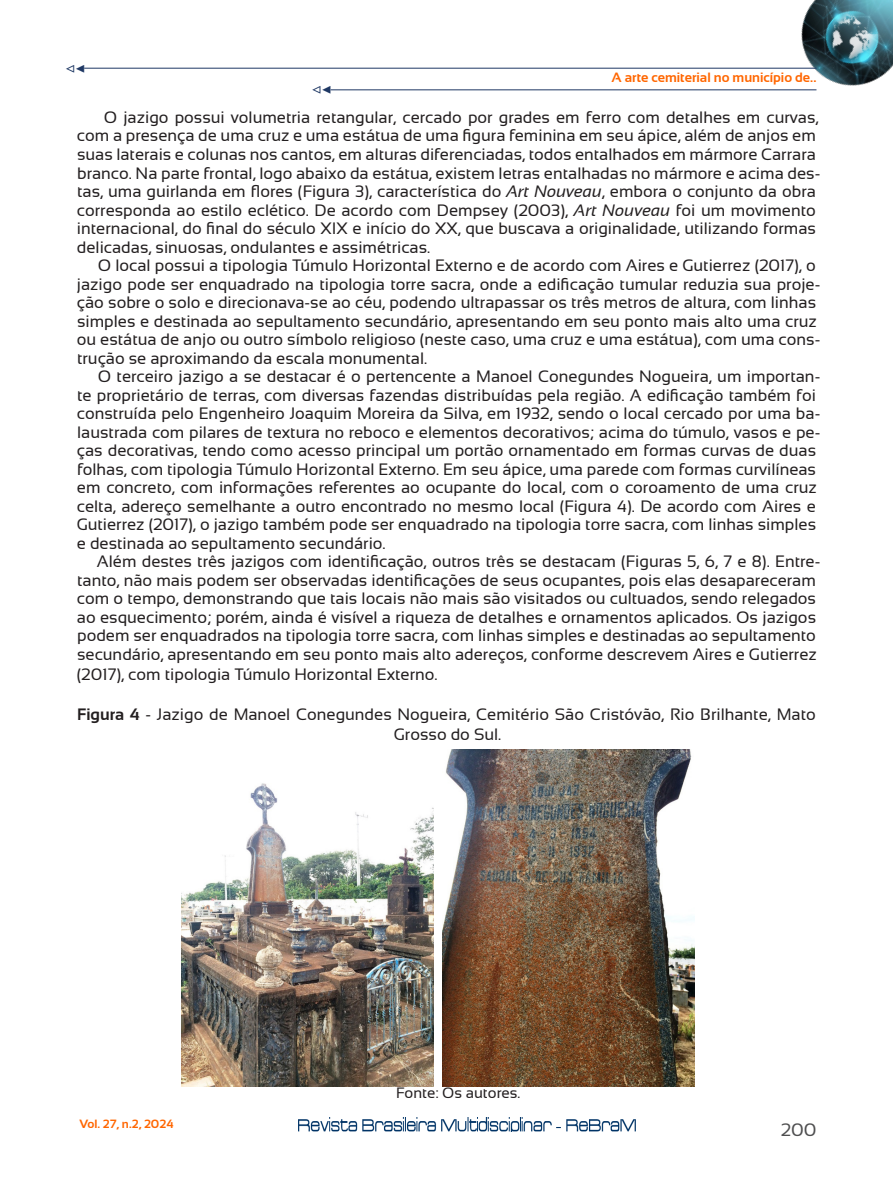
<style>
.page{position:relative;width:893px;height:1191px;background:#fff}
.page>*{position:absolute;margin:0;border:0;box-sizing:border-box;transform-origin:0 0}
.t1{font:18px "Sansation";color:#4f4f50}
.t2{font:16.5px/18.5px "Sansation";color:#231f20}
.t3{font:16.5px "Minion Pro";color:#1f3864}
.Parágrafo_básico_-_fonte{font:15px "Sansation";color:#231f20}
.t4{font:700 13.5px "Sansation";color:#f60}
.t5{font:700 12px "Sansation";color:#f60}
.s1{font-style:italic}
.s2{font-weight:700}
</style>
<div class="page">
<img style="left:298px;top:1117px;width:337px;height:14px">
<img style="left:770px;top:0;width:123px;height:91px">
<hr style="left:331px;top:90px;width:485px;height:1px;background:#1f3864">
<hr style="left:84px;top:68px;width:732px;height:1px;background:#1f3864">
<img style="left:181px;top:783px;width:253px;height:303px">
<img style="left:442px;top:750px;width:253px;height:336px">
<p class="t3" style="left:65px;top:56px;width:21px">◁◀</p>
<p class="t2" style="left:77px;top:108px;width:745px;text-indent:27px">O jazigo possui volumetria retangular, cercado por grades em ferro com detalhes em curvas, com a presença de uma cruz e uma estátua de uma figura feminina em seu ápice, além de anjos em suas laterais e colunas nos cantos, em alturas diferenciadas, todos entalhados em mármore Carrara branco. Na parte frontal, logo abaixo da estátua, existem letras entalhadas no mármore e acima des&shy;tas, uma guirlanda em flores (Figura 3), característica do <span class="s1">Art Nouveau</span>, embora o conjunto da obra corresponda ao estilo eclético. De acordo com Dempsey (2003), <span class="s1">Art Nouveau</span> foi um movimento internacional, do final do século XIX e início do XX, que buscava a originalidade, utilizando formas delicadas, sinuosas, ondulantes e assimétricas.</p>
<p class="t2" style="left:77px;top:256px;width:745px;text-indent:21px">O local possui a tipologia Túmulo Horizontal Externo e de acordo com Aires e Gutierrez (2017), o jazigo pode ser enquadrado na tipologia torre sacra, onde a edificação tumular reduzia sua proje&shy;ção sobre o solo e direcionava-se ao céu, podendo ultrapassar os três metros de altura, com linhas simples e destinada ao sepultamento secundário, apresentando em seu ponto mais alto uma cruz ou estátua de anjo ou outro símbolo religioso (neste caso, uma cruz e uma estátua), com uma cons&shy;trução se aproximando da escala monumental.</p>
<p class="t2" style="left:77px;top:367px;width:745px;text-indent:21px">O terceiro jazigo a se destacar é o pertencente a Manoel Conegundes Nogueira, um importan&shy;te proprietário de terras, com diversas fazendas distribuídas pela região. A edificação também foi construída pelo Engenheiro Joaquim Moreira da Silva, em 1932, sendo o local cercado por uma ba&shy;laustrada com pilares de textura no reboco e elementos decorativos; acima do túmulo, vasos e pe&shy;ças decorativas, tendo como acesso principal um portão ornamentado em formas curvas de duas folhas, com tipologia Túmulo Horizontal Externo. Em seu ápice, uma parede com formas curvilíneas em concreto, com informações referentes ao ocupante do local, com o coroamento de uma cruz celta, adereço semelhante a outro encontrado no mesmo local (Figura 4). De acordo com Aires e Gutierrez (2017), o jazigo também pode ser enquadrado na tipologia torre sacra, com linhas simples e destinada ao sepultamento secundário.</p>
<p class="t2" style="left:77px;top:552px;width:745px;text-indent:20px">Além destes três jazigos com identificação, outros três se destacam (Figuras 5, 6, 7 e 8). Entre&shy;tanto, não mais podem ser observadas identificações de seus ocupantes, pois elas desapareceram com o tempo, demonstrando que tais locais não mais são visitados ou cultuados, sendo relegados ao esquecimento; porém, ainda é visível a riqueza de detalhes e ornamentos aplicados. Os jazigos podem ser enquadrados na tipologia torre sacra, com linhas simples e destinadas ao sepultamento secundário, apresentando em seu ponto mais alto adereços, conforme descrevem Aires e Gutierrez</p>
<p class="t2" style="left:77px;top:665px;width:362px">(2017), com tipologia Túmulo Horizontal Externo.</p>
<p class="t2" style="left:77px;top:704px;width:740px;line-height:20px;text-align:center"><span class="s2">Figura 4</span> - Jazigo de Manoel Conegundes Nogueira, Cemitério São Cristóvão, Rio Brilhante, Mato<br>Grosso do Sul.</p>
<p class="t4" style="left:611px;top:70px;width:206px">A arte cemiterial no município de..</p>
<p class="t3" style="left:312px;top:78px;width:21px">◁◀</p>
<p class="t5" style="left:79px;top:1117px;width:96px">Vol. 27, n.2, 2024</p>
<p class="Parágrafo_básico_-_fonte" style="left:396px;top:1084px;width:126px">Fonte: Os autores.</p>
<p class="t1" style="left:781px;top:1119px;width:37px">200</p>
</div>
